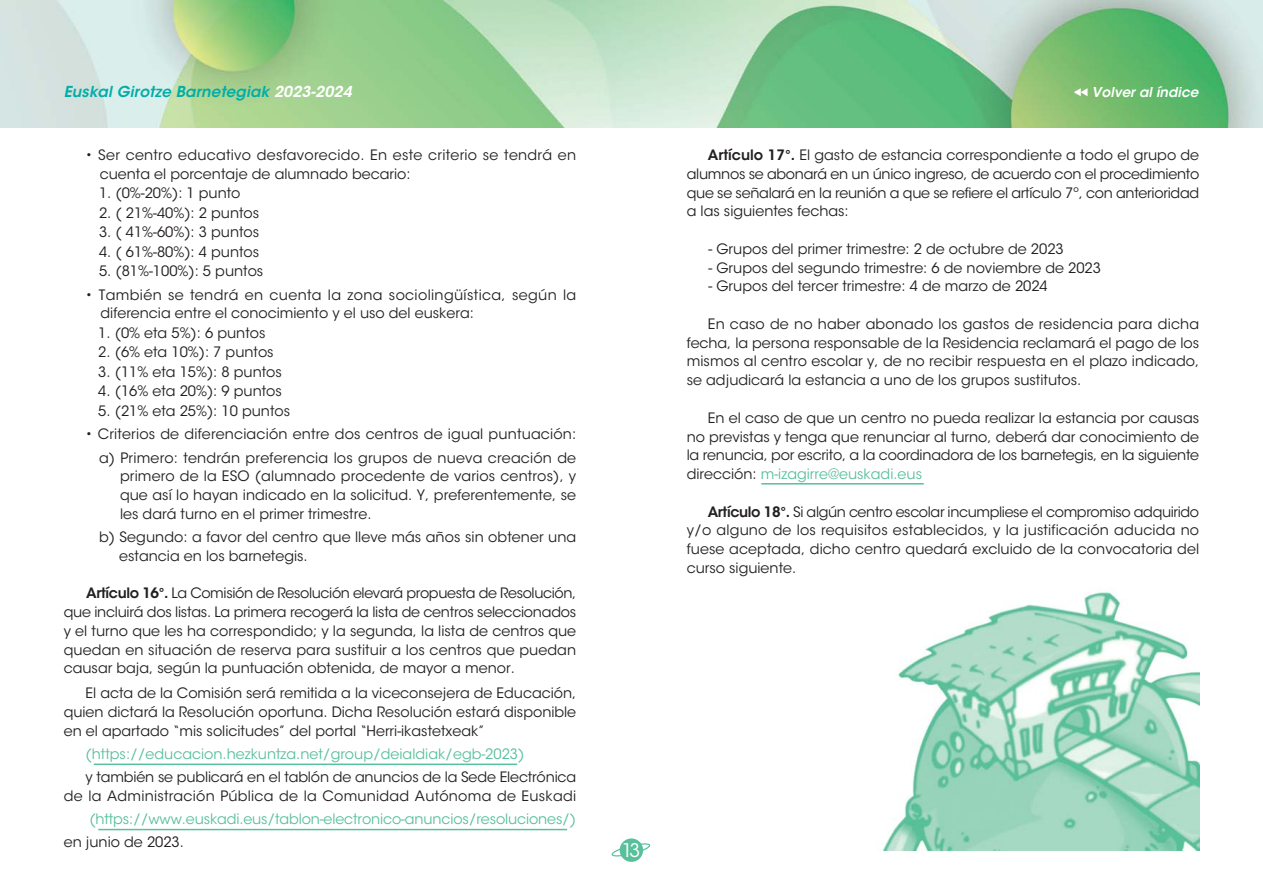
<style>
.page{position:relative;width:1263px;height:893px;background:#fff}
.page>*{position:absolute;margin:0;border:0;box-sizing:border-box;transform-origin:0 0}
.t1{font:18.75px "ITC Avant Garde Std";color:#fff}
.t2{font:italic 600 15px "ITC Avant Garde Std";letter-spacing:.01em;color:#00ada8}
.t3{font:14.25px/18.8px "ITC Avant Garde Std";color:#231f20;text-align:justify}
.t4{font:14.25px "ITC Avant Garde Std";letter-spacing:-.01em;color:#58c09b}
.t5{font:14.25px/18.8px "ITC Avant Garde Std";letter-spacing:.025em;color:#231f20}
.t6{font:14.25px/18.8px "ITC Avant Garde Std";letter-spacing:.02em;color:#231f20}
.t7{font:italic 600 13.5px "ITC Avant Garde Std";color:#fff}
.s1{color:#fff}
.s2{font-weight:600}
.s3{color:#58c09b}
</style>
<div class="page">
<img style="left:882px;top:591px;width:318px;height:259px">
<svg style="left:611px;top:842px;width:40px;height:16px"></svg>
<div style="left:620px;top:838px;width:23px;height:24px;background:#58c09b;border-radius:50%"></div>
<img style="left:0;top:0;width:1263px;height:127px">
<svg style="left:1074px;top:88px;width:13px;height:8px"></svg>
<hr style="left:94px;top:763px;width:423px;height:2px;background:#58c09b">
<hr style="left:98px;top:829px;width:469px;height:1px;background:#58c09b">
<hr style="left:761px;top:483px;width:163px;height:1px;background:#58c09b">
<p class="t2" style="left:64px;top:85px;width:289px">Euskal Girotze Barnetegiak <span class="s1">2023-2024</span></p>
<p class="t7" style="left:1092px;top:86px;width:108px">Volver al índice</p>
<p class="t6" style="left:100px;top:147px;width:478px;text-indent:-14px">• Ser centro educativo desfavorecido. En este criterio se tendrá en cuenta el porcentaje de alumnado becario:</p>
<p class="t3" style="left:99px;top:185px;width:143px">1. (0%-20%): 1 punto</p>
<p class="t3" style="left:99px;top:205px;width:162px">2. ( 21%-40%): 2 puntos</p>
<p class="t3" style="left:99px;top:224px;width:162px">3. ( 41%-60%): 3 puntos</p>
<p class="t3" style="left:99px;top:244px;width:162px">4. ( 61%-80%): 4 puntos</p>
<p class="t3" style="left:99px;top:263px;width:166px">5. (81%-100%): 5 puntos</p>
<p class="t5" style="left:101px;top:286px;width:477px;text-indent:-15px">• También se tendrá en cuenta la zona sociolingüística, según la diferencia entre el conocimiento y el uso del euskera:</p>
<p class="t3" style="left:98px;top:325px;width:169px">1. (0% eta 5%): 6 puntos</p>
<p class="t3" style="left:98px;top:344px;width:177px">2. (6% eta 10%): 7 puntos</p>
<p class="t3" style="left:98px;top:364px;width:185px">3. (11% eta 15%): 8 puntos</p>
<p class="t3" style="left:98px;top:383px;width:185px">4. (16% eta 20%): 9 puntos</p>
<p class="t3" style="left:98px;top:403px;width:193px">5. (21% eta 25%): 10 puntos</p>
<p class="t3" style="left:86px;top:424px;width:492px;line-height:23.2px;text-align:right">• Criterios de diferenciación entre dos centros de igual puntuación: a) Primero: tendrán preferencia los grupos de nueva creación de</p>
<p class="t3" style="left:120px;top:468px;width:458px">primero de la ESO (alumnado procedente de varios centros), y que así lo hayan indicado en la solicitud. Y, preferentemente, se les dará turno en el primer trimestre.</p>
<p class="t3" style="left:119px;top:529px;width:458px;text-indent:-20px">b) Segundo: a favor del centro que lleve más años sin obtener una estancia en los barnetegis.</p>
<p class="t3" style="left:64px;top:585px;width:514px;text-indent:23px"><span class="s2">Artículo 16°.</span> La Comisión de Resolución elevará propuesta de Resolución, que incluirá dos listas. La primera recogerá la lista de centros seleccionados y el turno que les ha correspondido; y la segunda, la lista de centros que quedan en situación de reserva para sustituir a los centros que puedan causar baja, según la puntuación obtenida, de mayor a menor.</p>
<p class="t3" style="left:64px;top:685px;width:514px;text-indent:22px">El acta de la Comisión será remitida a la viceconsejera de Educación, quien dictará la Resolución oportuna. Dicha Resolución estará disponible en el apartado “mis solicitudes” del portal “Herri-ikastetxeak”</p>
<p class="t4" style="left:86px;top:748px;width:440px">(https://educacion.hezkuntza.net/group/deialdiak/egb-2023)</p>
<p class="t3" style="left:64px;top:769px;width:514px;text-align:right">y también se publicará en el tablón de anuncios de la Sede Electrónica de la Administración Pública de la Comunidad Autónoma de Euskadi</p>
<p class="t4" style="left:89px;top:813px;width:488px">(https://www.euskadi.eus/tablon-electronico-anuncios/resoluciones/)</p>
<p class="t3" style="left:64px;top:834px;width:122px">en junio de 2023.</p>
<p class="t3" style="left:687px;top:147px;width:514px;text-indent:21px"><span class="s2">Artículo 17°.</span> El gasto de estancia correspondiente a todo el grupo de alumnos se abonará en un único ingreso, de acuerdo con el procedimiento que se señalará en la reunión a que se refiere el artículo 7º, con anterioridad a las siguientes fechas:</p>
<p class="t3" style="left:708px;top:241px;width:357px">- Grupos del primer trimestre: 2 de octubre de 2023</p>
<p class="t3" style="left:708px;top:259px;width:394px">- Grupos del segundo trimestre: 6 de noviembre de 2023</p>
<p class="t3" style="left:708px;top:278px;width:341px">- Grupos del tercer trimestre: 4 de marzo de 2024</p>
<p class="t3" style="left:687px;top:316px;width:514px;text-indent:21px">En caso de no haber abonado los gastos de residencia para dicha fecha, la persona responsable de la Residencia reclamará el pago de los mismos al centro escolar y, de no recibir respuesta en el plazo indicado, se adjudicará la estancia a uno de los grupos sustitutos.</p>
<p class="t3" style="left:687px;top:409px;width:514px;text-indent:21px">En el caso de que un centro no pueda realizar la estancia por causas no previstas y tenga que renunciar al turno, deberá dar conocimiento de la renuncia, por escrito, a la coordinadora de los barnetegis, en la siguiente dirección: <span class="s3">m-izagirre@euskadi.eus</span></p>
<p class="t3" style="left:687px;top:503px;width:514px;text-indent:21px"><span class="s2">Artículo 18°.</span> Si algún centro escolar incumpliese el compromiso adquirido y/o alguno de los requisitos establecidos, y la justificación aducida no fuese aceptada, dicho centro quedará excluido de la convocatoria del curso siguiente.</p>
<h1 class="t1" style="left:622px;top:842px;width:20px">13</h1>
</div>
